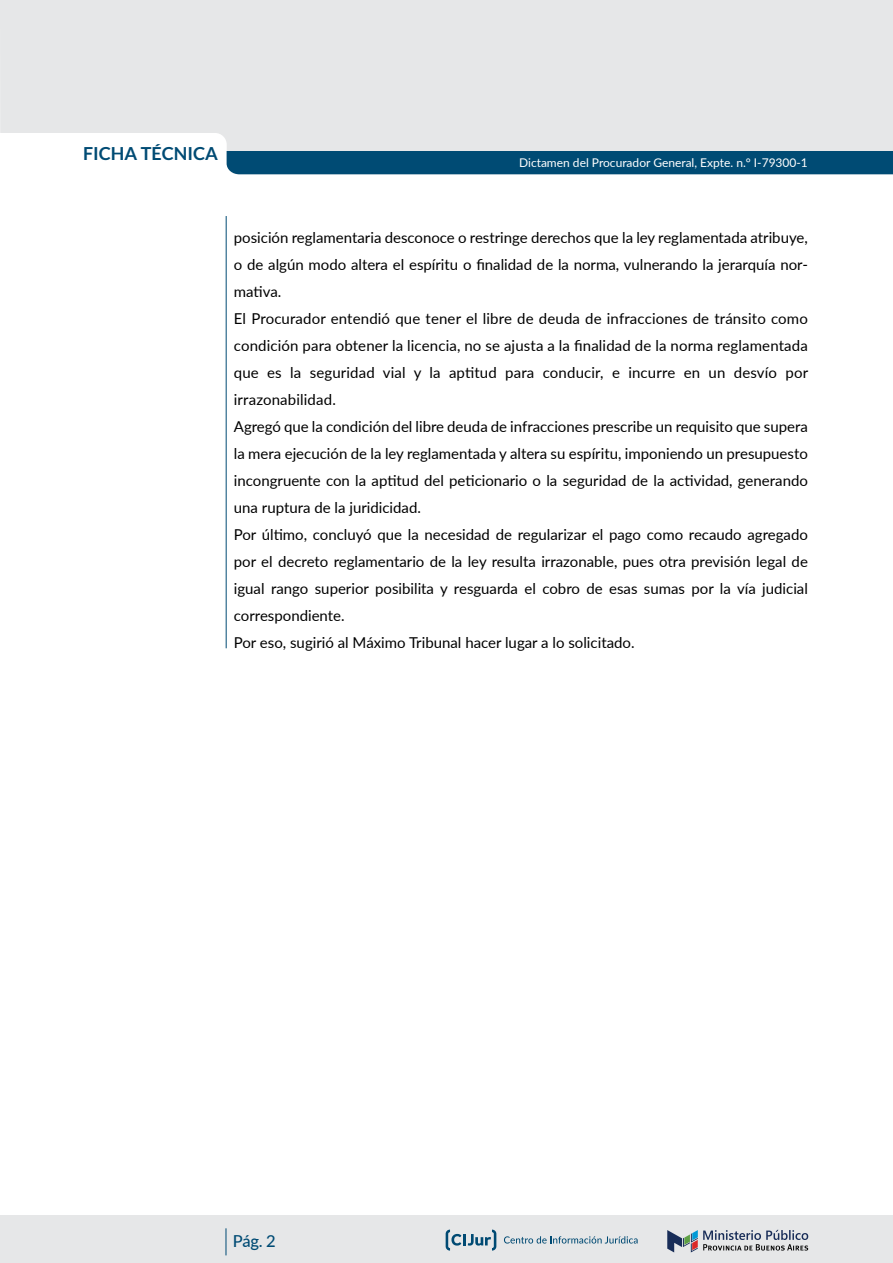
<style>
.page{position:relative;width:893px;height:1263px;background:#fff}
.page>*{position:absolute;margin:0;border:0;box-sizing:border-box;transform-origin:0 0}
.t1{font:700 18px "Lato";color:#004b74}
.t2{font:500 16.5px "Lato";color:#004b74}
.t3{font:15px/27px "Lato";color:#000}
.t4{font:12px "Lato";color:#fff}
</style>
<div class="page">
<div style="left:0;top:1215px;width:893px;height:48px;background:#e6e7e8"></div>
<svg style="left:667px;top:1230px;width:141px;height:22px"></svg>
<svg style="left:504px;top:1236px;width:134px;height:7px"></svg>
<svg style="left:446px;top:1229px;width:50px;height:21px"></svg>
<svg style="left:226px;top:1228px;width:1px;height:27px"></svg>
<div style="left:0;top:0;width:893px;height:166px;background:#e6e7e8"></div>
<hr style="left:226px;top:216px;width:1px;height:432px;background:#004b74">
<div style="left:227px;top:151px;width:666px;height:23px;background:#004b74"></div>
<p class="t1" style="left:83px;top:143px;width:136px">FICHA TÉCNICA</p>
<p class="t4" style="left:519px;top:155px;width:290px">Dictamen del Procurador General, Expte. n.° I-79300-1</p>
<p class="t3" style="left:234px;top:223px;width:576px">posición reglamentaria desconoce o restringe derechos que la ley reglamentada atribuye, o de algún modo altera el espíritu o finalidad de la norma, vulnerando la jerarquía nor&shy;mativa.<br>El Procurador entendió que tener el libre de deuda de infracciones de tránsito como condición para obtener la licencia, no se ajusta a la finalidad de la norma reglamentada que es la seguridad vial y la aptitud para conducir, e incurre en un desvío por irrazonabilidad.<br>Agregó que la condición del libre deuda de infracciones prescribe un requisito que supera la mera ejecución de la ley reglamentada y altera su espíritu, imponiendo un presupuesto incongruente con la aptitud del peticionario o la seguridad de la actividad, generando una ruptura de la juridicidad.<br>Por último, concluyó que la necesidad de regularizar el pago como recaudo agregado por el decreto reglamentario de la ley resulta irrazonable, pues otra previsión legal de igual rango superior posibilita y resguarda el cobro de esas sumas por la vía judicial correspondiente.<br>Por eso, sugirió al Máximo Tribunal hacer lugar a lo solicitado.</p>
<p class="t2" style="left:233px;top:1229px;width:44px">Pág. 2</p>
</div>
